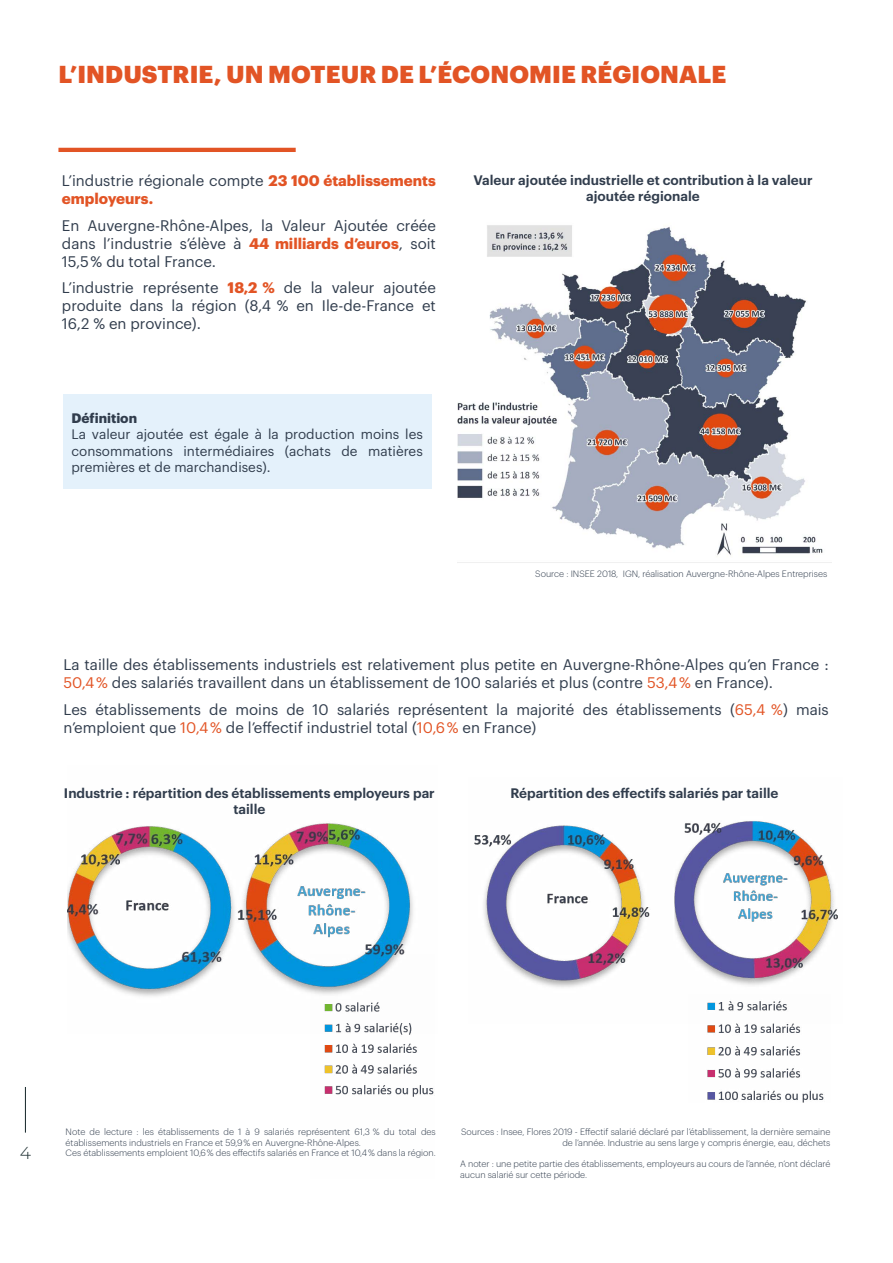
<style>
.page{position:relative;width:893px;height:1263px;background:#fff}
.page>*{position:absolute;margin:0;border:0;box-sizing:border-box;transform-origin:0 0}
.t1{font:900 24px "Graphik";letter-spacing:.005em;color:#e25425}
.t2{font:300 17.25px "Montserrat";color:#233336}
.t3{font:15px/18px "Graphik";color:#313d4d;text-align:justify}
.t4{font:700 15px/18px "Graphik";color:#e25425}
.t5{font:600 13.5px/16.2px "Graphik";color:#313d4d;text-align:center}
.t6{font:13.5px/16.2px "Graphik";color:#313d4d;text-align:justify}
.t7{font:700 13.5px "Graphik";color:#313d4d}
.t8{font:300 9px/10.8px "Graphik";color:#313d4d}
.s1{font-weight:400;color:#313d4d}
.s2{font-weight:700;color:#e25425}
.s3{color:#e25425}
</style>
<div class="page">
<hr style="left:25px;top:1087px;width:1px;height:45px;background:#233336">
<hr style="left:58px;top:148px;width:238px;height:4px;background:#e25425">
<img style="left:457px;top:225px;width:374px;height:338px">
<img style="left:67px;top:823px;width:346px;height:173px">
<img style="left:310px;top:955px;width:124px;height:142px">
<img style="left:474px;top:821px;width:364px;height:167px">
<img style="left:707px;top:1001px;width:117px;height:102px">
<div style="left:63px;top:395px;width:368px;height:94px;background:#e4f1fb"></div>
<h1 class="t1" style="left:59px;top:55px;width:669px">L’INDUSTRIE, UN MOTEUR DE L’ÉCONOMIE RÉGIONALE</h1>
<p class="t4" style="left:62px;top:171px;width:375px"><span class="s1">L’industrie régionale compte</span> 23 100 établissements employeurs.</p>
<p class="t3" style="left:62px;top:215px;width:375px">En Auvergne-Rhône-Alpes, la Valeur Ajoutée créée dans l’industrie s’élève à <span class="s2">44 milliards d’euros</span>, soit 15,5 % du total France.</p>
<p class="t3" style="left:62px;top:278px;width:375px">L’industrie représente <span class="s2">18,2 %</span> de la valeur ajoutée produite dans la région (8,4 % en Ile-de-France et 16,2 % en province).</p>
<p class="t7" style="left:72px;top:408px;width:67px">Définition</p>
<p class="t6" style="left:72px;top:425px;width:353px">La valeur ajoutée est égale à la production moins les consommations intermédiaires (achats de matières premières et de marchandises).</p>
<p class="t5" style="left:473px;top:171px;width:341px">Valeur ajoutée industrielle et contribution à la valeur ajoutée régionale</p>
<p class="t8" style="left:535px;top:567px;width:294px">Source : INSEE 2018, IGN, réalisation Auvergne-Rhône-Alpes Entreprises</p>
<p class="t3" style="left:63px;top:655px;width:767px">La taille des établissements industriels est relativement plus petite en Auvergne-Rhône-Alpes qu’en France :<br><span class="s3">50,4 %</span> des salariés travaillent dans un établissement de 100 salariés et plus (contre <span class="s3">53,4 %</span> en France).</p>
<p class="t3" style="left:63px;top:699px;width:767px">Les établissements de moins de 10 salariés représentent la majorité des établissements (<span class="s3">65,4 %</span>) mais n’emploient que <span class="s3">10,4 %</span> de l’effectif industriel total (<span class="s3">10,6 %</span> en France)</p>
<p class="t5" style="left:64px;top:784px;width:372px">Industrie : répartition des établissements employeurs par taille</p>
<p class="t5" style="left:510px;top:784px;width:270px">Répartition des effectifs salariés par taille</p>
<p class="t2" style="left:20px;top:1141px;width:13px">4</p>
<p class="t8" style="left:66px;top:1125px;width:372px">Note de lecture : les établissements de 1 à 9 salariés représentent 61,3 % du total des établissements industriels en France et 59,9 % en Auvergne-Rhône-Alpes.<br>Ces établissements emploient 10,6 % des effectifs salariés en France et 10,4 % dans la région.</p>
<p class="t8" style="left:461px;top:1125px;width:371px;text-align:right">Sources : Insee, Flores 2019 - Effectif salarié déclaré par l’établissement, la dernière semaine de l’année. Industrie au sens large y compris énergie, eau, déchets</p>
<p class="t8" style="left:460px;top:1158px;width:372px">A noter : une petite partie des établissements, employeurs au cours de l’année, n’ont déclaré aucun salarié sur cette période.</p>
</div>
